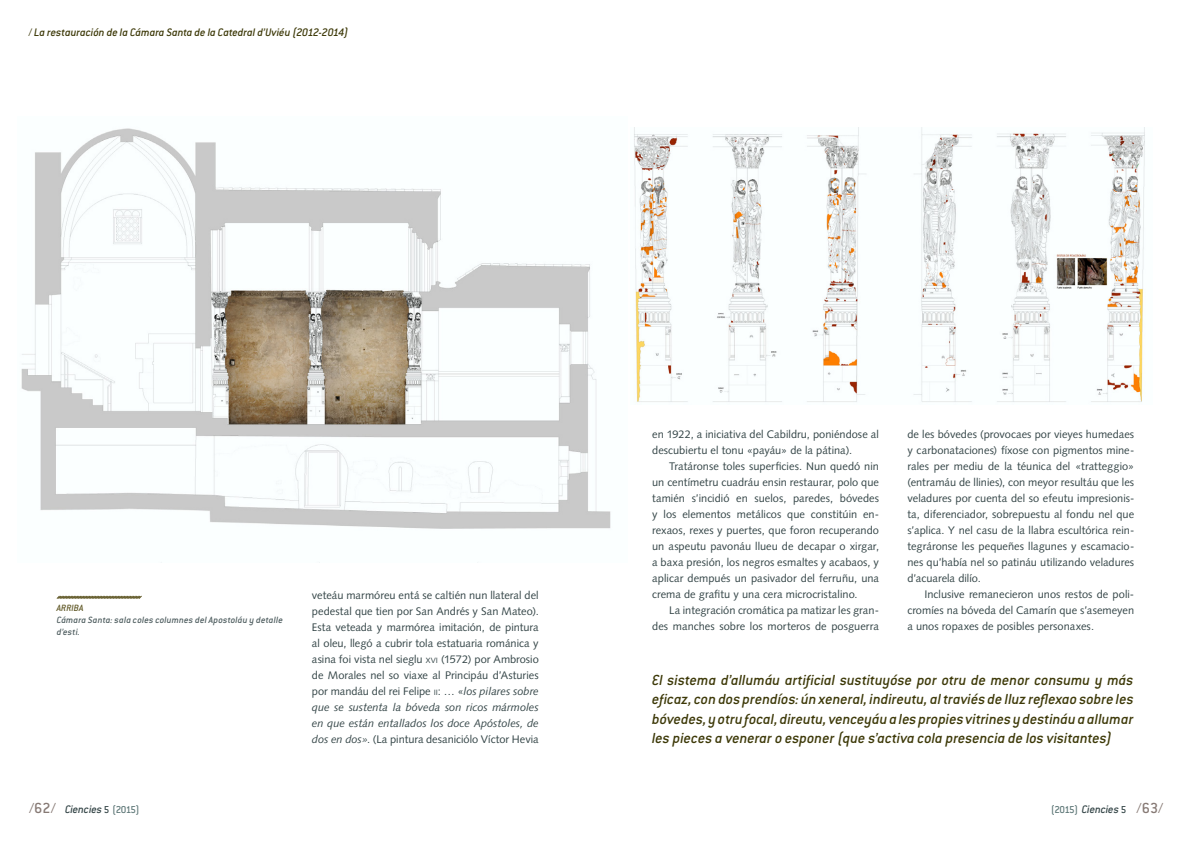
<style>
.page{position:relative;width:1191px;height:842px;background:#fff}
.page>*{position:absolute;margin:0;border:0;box-sizing:border-box;transform-origin:0 0}
.t1{font:italic 500 16px/19.2px "Conduit ITC Std";color:#3d3908;text-align:justify}
.t2{font:italic 500 12px "Conduit ITC Std";letter-spacing:-.005em;color:#3d3908}
.t3{font:italic 500 12px "Conduit ITC Std";letter-spacing:-.01em;color:#344547}
.t4{font:11px/16px "Syntax LT Std";letter-spacing:.005em;color:#344547;text-align:justify}
.t5{font:italic 500 10px/12px "Conduit ITC Std";letter-spacing:.01em;color:#4e5d5f}
.t6{font:italic 500 10px "Conduit ITC Std";color:#605826}
.s1{font-style:normal}
.s2{font-style:normal;font-size:16px;color:#877a75}
.s3{font-style:normal;font-size:11px}
.s4{font-style:normal;font-size:11px;color:#607979}
.s5{font-size:7.7px}
.s6{font-style:italic}
</style>
<div class="page">
<img style="left:21px;top:128px;width:590px;height:435px">
<img style="left:634px;top:127px;width:511px;height:275px">
<svg style="left:56px;top:595px;width:86px;height:4px"></svg>
<p class="t2" style="left:28px;top:25px;width:322px"><span class="s1">/</span> La restauración de la Cámara Santa de la Catedral d’Uviéu (2012-2014)</p>
<p class="t6" style="left:57px;top:602px;width:28px">ARRIBA</p>
<p class="t5" style="left:57px;top:614px;width:228px">Cámara Santa: sala coles columnes del Apostoláu y detalle d’esti.</p>
<p class="t3" style="left:29px;top:802px;width:112px"><span class="s2">/62/</span> Ciencies <span class="s3">5</span> <span class="s4">(2015)</span></p>
<p class="t4" style="left:312px;top:588px;width:228px">veteáu marmóreu entá se caltién nun llateral del pedestal que tien por San Andrés y San Mateo).<br>Esta veteada y marmórea imitación, de pintura al oleu, llegó a cubrir tola estatuaria románica y asina foi vista nel sieglu <span class="s5">xvi</span> (1572) por Ambrosio de Morales nel so viaxe al Principáu d’Asturies por mandáu del rei Felipe <span class="s5">ii</span>: … «<span class="s6">los pilares sobre que se sustenta la bóveda son ricos mármoles en que están entallados los doce Apóstoles, de dos en dos»</span>. (La pintura desaniciólo Víctor Hevia</p>
<p class="t4" style="left:652px;top:426px;width:228px">en 1922, a iniciativa del Cabildru, poniéndose al descubiertu el tonu «payáu» de la pátina).</p>
<p class="t4" style="left:652px;top:458px;width:228px;text-indent:17px">Tratáronse toles superficies. Nun quedó nin un centímetru cuadráu ensin restaurar, polo que tamién s’incidió en suelos, paredes, bóvedes y los elementos metálicos que constitúin en&shy;rexaos, rexes y puertes, que foron recuperando un aspeutu pavonáu llueu de decapar o xirgar, a baxa presión, los negros esmaltes y acabaos, y aplicar dempués un pasivador del ferruñu, una crema de grafitu y una cera microcristalino.</p>
<p class="t4" style="left:652px;top:602px;width:228px;text-align:right">La integración cromática pa matizar les gran&shy;des manches sobre los morteros de posguerra</p>
<p class="t4" style="left:907px;top:426px;width:228px">de les bóvedes (provocaes por vieyes humedaes y carbonataciones) fíxose con pigmentos mine&shy;rales per mediu de la téunica del «tratteggio» (entramáu de llinies), con meyor resultáu que les veladures por cuenta del so efeutu impresionis&shy;ta, diferenciador, sobrepuestu al fondu nel que s’aplica. Y nel casu de la llabra escultórica rein&shy;tegráronse les pequeñes llagunes y escamacio&shy;nes qu’había nel so patináu utilizando veladures d’acuarela dilío.</p>
<p class="t4" style="left:907px;top:587px;width:228px;text-indent:17px">Inclusive remanecieron unos restos de poli&shy;cromíes na bóveda del Camarín que s’asemeyen a unos ropaxes de posibles personaxes.</p>
<p class="t1" style="left:652px;top:670px;width:483px">El sistema d’allumáu artificial sustituyóse por otru de menor consumu y más eficaz, con dos prendíos: ún xeneral, indireutu, al traviés de lluz reflexao sobre les bóvedes, y otru focal, direutu, venceyáu a les propies vitrines y destináu a allumar les pieces a venerar o esponer (que s’activa cola presencia de los visitantes)</p>
<p class="t3" style="left:1051px;top:802px;width:114px"><span class="s4">(2015)</span> Ciencies <span class="s3">5</span> <span class="s2">/63/</span></p>
</div>
